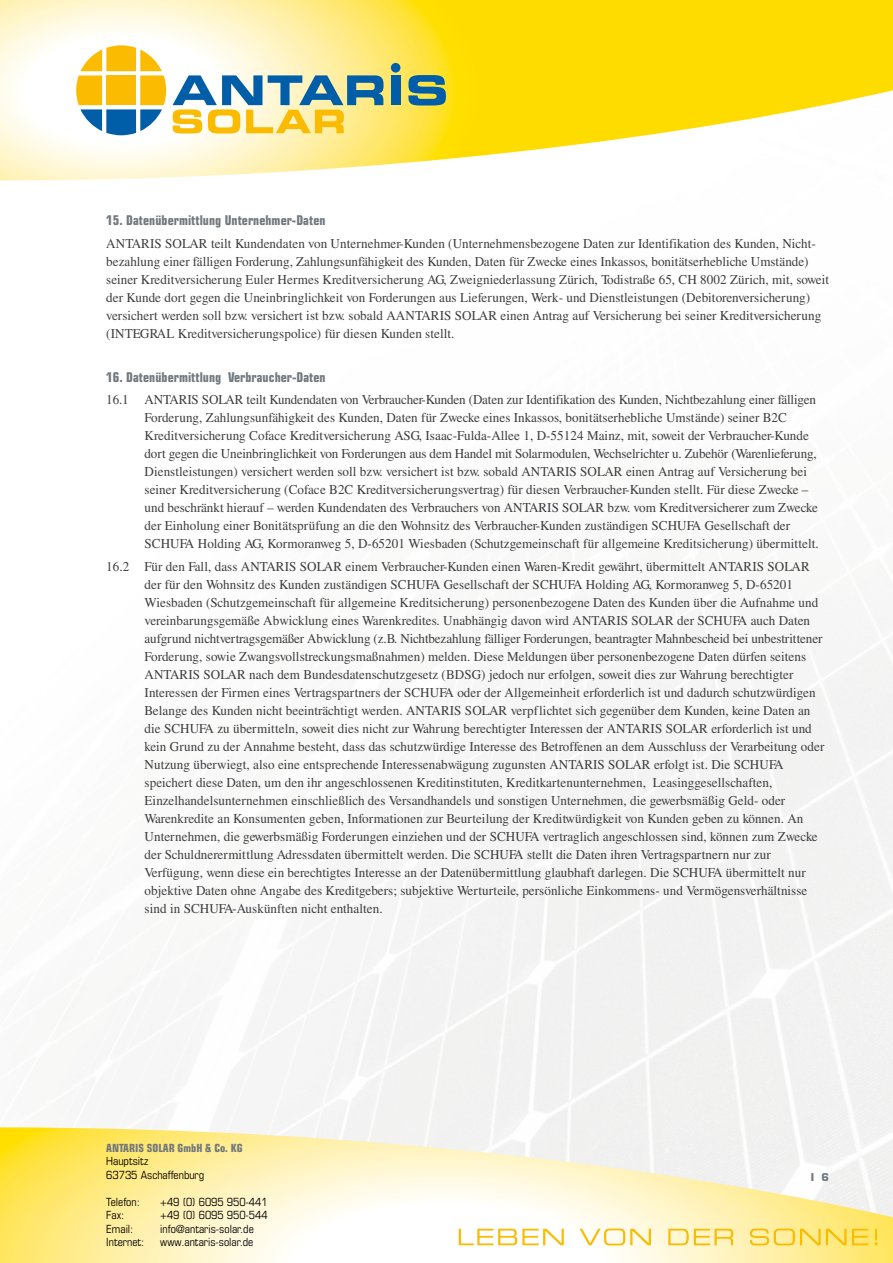
<style>
.page{position:relative;width:893px;height:1263px;background:#fff}
.page>*{position:absolute;margin:0;border:0;box-sizing:border-box;transform-origin:0 0}
.t1{font:13.5px/18px "Times LTCE";letter-spacing:.005em;color:#3e3d40}
.t2{font:700 condensed 13.5px "Eurostile LTCE";letter-spacing:.005em;color:#72797e}
.t3{font:condensed 11.25px/13.5px "Eurostile LTCE";color:#000}
.t4{font:700 condensed 11.25px "Eurostile LTCE";color:#72797e}
.t5{font:700 10.5px "Eurostile LTCE";color:#72797e}
</style>
<div class="page">
<svg style="left:0;top:0;width:893px;height:180px"></svg>
<svg style="left:0;top:1127px;width:893px;height:136px"></svg>
<svg style="left:459px;top:1229px;width:105px;height:16px"></svg>
<svg style="left:580px;top:1228px;width:71px;height:17px"></svg>
<svg style="left:668px;top:1229px;width:65px;height:16px"></svg>
<svg style="left:750px;top:1228px;width:118px;height:17px;background:#fddd64"></svg>
<svg style="left:875px;top:1229px;width:2px;height:16px"></svg>
<div style="left:391px;top:63px;width:9px;height:10px;background:#005ea8;border-radius:50%"></div>
<div style="left:391px;top:75px;width:9px;height:30px;background:#005ea8"></div>
<svg style="left:408px;top:75px;width:38px;height:30px"></svg>
<svg style="left:173px;top:75px;width:210px;height:59px;background:#b8c19a"></svg>
<svg style="left:76px;top:45px;width:90px;height:90px"></svg>
<p class="t2" style="left:106px;top:212px;width:221px">15. Datenübermittlung Unternehmer-Daten</p>
<p class="t1" style="left:106px;top:234px;width:724px">ANTARIS SOLAR teilt Kundendaten von Unternehmer-Kunden (Unternehmensbezogene Daten zur Identifikation des Kunden, Nicht&shy;bezahlung einer fälligen Forderung, Zahlungsunfähigkeit des Kunden, Daten für Zwecke eines Inkassos, bonitätserhebliche Umstände) seiner Kreditversicherung Euler Hermes Kreditversicherung AG, Zweigniederlassung Zürich, Todistraße 65, CH 8002 Zürich, mit, soweit der Kunde dort gegen die Uneinbringlichkeit von Forderungen aus Lieferungen, Werk- und Dienstleistungen (Debitorenversicherung) versichert werden soll bzw. versichert ist bzw. sobald AANTARIS SOLAR einen Antrag auf Versicherung bei seiner Kreditversicherung (INTEGRAL Kreditversicherungspolice) für diesen Kunden stellt.</p>
<p class="t2" style="left:106px;top:369px;width:221px">16. Datenübermittlung Verbraucher-Daten</p>
<p class="t1" style="left:145px;top:391px;width:676px;text-indent:-38px">16.1 ANTARIS SOLAR teilt Kundendaten von Verbraucher-Kunden (Daten zur Identifikation des Kunden, Nichtbezahlung einer fälligen Forderung, Zahlungsunfähigkeit des Kunden, Daten für Zwecke eines Inkassos, bonitätserhebliche Umstände) seiner B2C Kreditversicherung Coface Kreditversicherung ASG, Isaac-Fulda-Allee 1, D-55124 Mainz, mit, soweit der Verbraucher-Kunde dort gegen die Uneinbringlichkeit von Forderungen aus dem Handel mit Solarmodulen, Wechselrichter u. Zubehör (Warenlieferung, Dienstleistungen) versichert werden soll bzw. versichert ist bzw. sobald ANTARIS SOLAR einen Antrag auf Versicherung bei seiner Kreditversicherung (Coface B2C Kreditversicherungsvertrag) für diesen Verbraucher-Kunden stellt. Für diese Zwecke – und beschränkt hierauf – werden Kundendaten des Verbrauchers von ANTARIS SOLAR bzw. vom Kreditversicherer zum Zwecke der Einholung einer Bonitätsprüfung an die den Wohnsitz des Verbraucher-Kunden zuständigen SCHUFA Gesellschaft der SCHUFA Holding AG, Kormoranweg 5, D-65201 Wiesbaden (Schutzgemeinschaft für allgemeine Kreditsicherung) übermittelt.</p>
<p class="t1" style="left:145px;top:557px;width:681px;text-indent:-38px">16.2 Für den Fall, dass ANTARIS SOLAR einem Verbraucher-Kunden einen Waren-Kredit gewährt, übermittelt ANTARIS SOLAR der für den Wohnsitz des Kunden zuständigen SCHUFA Gesellschaft der SCHUFA Holding AG, Kormoranweg 5, D-65201<br>Wiesbaden (Schutzgemeinschaft für allgemeine Kreditsicherung) personenbezogene Daten des Kunden über die Aufnahme und vereinbarungsgemäße Abwicklung eines Warenkredites. Unabhängig davon wird ANTARIS SOLAR der SCHUFA auch Daten aufgrund nichtvertragsgemäßer Abwicklung (z.B. Nichtbezahlung fälliger Forderungen, beantragter Mahnbescheid bei unbestrittener Forderung, sowie Zwangsvollstreckungsmaßnahmen) melden. Diese Meldungen über personenbezogene Daten dürfen seitens ANTARIS SOLAR nach dem Bundesdatenschutzgesetz (BDSG) jedoch nur erfolgen, soweit dies zur Wahrung berechtigter Interessen der Firmen eines Vertragspartners der SCHUFA oder der Allgemeinheit erforderlich ist und dadurch schutzwürdigen Belange des Kunden nicht beeinträchtigt werden. ANTARIS SOLAR verpflichtet sich gegenüber dem Kunden, keine Daten an die SCHUFA zu übermitteln, soweit dies nicht zur Wahrung berechtigter Interessen der ANTARIS SOLAR erforderlich ist und kein Grund zu der Annahme besteht, dass das schutzwürdige Interesse des Betroffenen an dem Ausschluss der Verarbeitung oder Nutzung überwiegt, also eine entsprechende Interessenabwägung zugunsten ANTARIS SOLAR erfolgt ist. Die SCHUFA speichert diese Daten, um den ihr angeschlossenen Kreditinstituten, Kreditkartenunternehmen, Leasinggesellschaften, Einzelhandelsunternehmen einschließlich des Versandhandels und sonstigen Unternehmen, die gewerbsmäßig Geld- oder Warenkredite an Konsumenten geben, Informationen zur Beurteilung der Kreditwürdigkeit von Kunden geben zu können. An Unternehmen, die gewerbsmäßig Forderungen einziehen und der SCHUFA vertraglich angeschlossen sind, können zum Zwecke der Schuldnerermittlung Adressdaten übermittelt werden. Die SCHUFA stellt die Daten ihren Vertragspartnern nur zur Verfügung, wenn diese ein berechtigtes Interesse an der Datenübermittlung glaubhaft darlegen. Die SCHUFA übermittelt nur objektive Daten ohne Angabe des Kreditgebers; subjektive Werturteile, persönliche Einkommens- und Vermögensverhältnisse sind in SCHUFA-Auskünften nicht enthalten.</p>
<p class="t4" style="left:106px;top:1141px;width:138px">ANTARIS SOLAR GmbH &amp; Co. KG</p>
<p class="t3" style="left:106px;top:1154px;width:99px">Hauptsitz<br>63735 Aschaffenburg</p>
<p class="t3" style="left:106px;top:1195px;width:35px">Telefon:</p>
<p class="t3" style="left:160px;top:1195px;width:109px">+49 (0) 6095 950-441</p>
<p class="t3" style="left:106px;top:1208px;width:20px">Fax:</p>
<p class="t3" style="left:160px;top:1208px;width:109px">+49 (0) 6095 950-544</p>
<p class="t3" style="left:106px;top:1222px;width:29px">Email:</p>
<p class="t3" style="left:160px;top:1222px;width:95px">info@antaris-solar.de</p>
<p class="t3" style="left:106px;top:1235px;width:40px">Internet:</p>
<p class="t3" style="left:160px;top:1235px;width:95px">www.antaris-solar.de</p>
<p class="t5" style="left:811px;top:1171px;width:20px">I 6</p>
</div>
